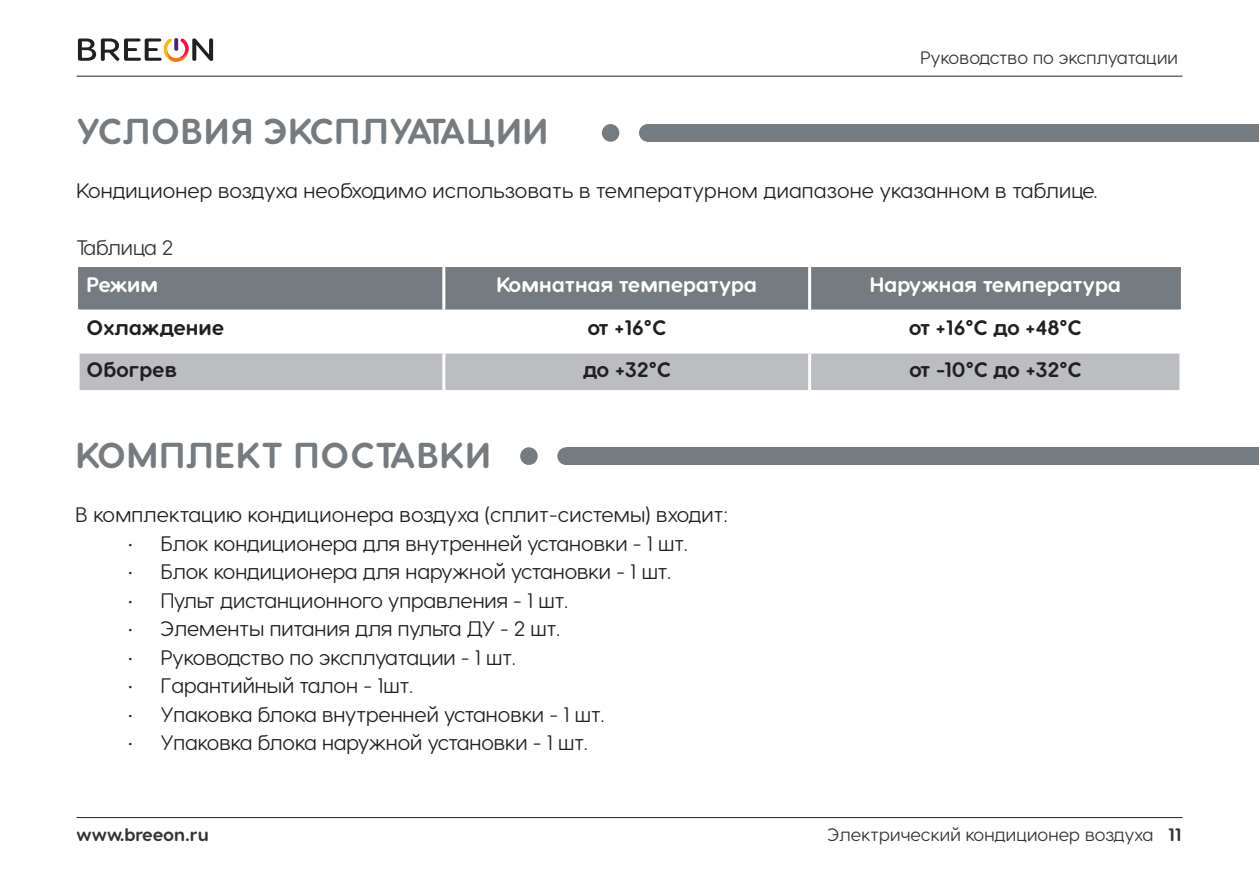
<style>
.page{position:relative;width:1259px;height:893px;background:#fff}
.page>*{position:absolute;margin:0;border:0;box-sizing:border-box;transform-origin:0 0}
.Zagolovok_in_box{font:700 36px "Visby Round CF";letter-spacing:.03em;color:#767b7f}
.Main{font:21px "Visby Round CF";color:#231f20}
.t1{font:700 21px "Visby Round CF";color:#231f20}
.t2{font:700 21px "Visby Round CF";color:#fff}
.tab{font:21px "Visby Round CF";letter-spacing:-.02em;color:#333}
.t3{font:18px "Visby Round CF";letter-spacing:.01em;color:#333}
.t4{font:700 18px "Visby Round CF";letter-spacing:-.01em;color:#333}
.s1{font-weight:700}
</style>
<div class="page">
<hr style="left:77px;top:76px;width:1105px;height:1px;background:#231f20">
<hr style="left:77px;top:817px;width:1105px;height:1px;background:#231f20">
<svg style="left:78px;top:38px;width:135px;height:24px"></svg>
<div style="left:78px;top:267px;width:1103px;height:43px;background:#767b7f"></div>
<div style="left:80px;top:354px;width:1099px;height:36px;background:#bcbdc0"></div>
<hr style="left:442px;top:354px;width:3px;height:36px;background:#fff">
<hr style="left:808px;top:354px;width:3px;height:36px;background:#fff">
<hr style="left:442px;top:267px;width:3px;height:43px;background:#fff">
<hr style="left:808px;top:267px;width:3px;height:43px;background:#fff">
<div style="left:648px;top:124px;width:611px;height:18px;background:#767b7f"></div>
<div style="left:639px;top:124px;width:17px;height:18px;background:#767b7f;border-radius:50%"></div>
<div style="left:602px;top:124px;width:17px;height:18px;background:#767b7f;border-radius:50%"></div>
<div style="left:566px;top:447px;width:693px;height:18px;background:#767b7f"></div>
<div style="left:557px;top:447px;width:18px;height:18px;background:#767b7f;border-radius:50%"></div>
<div style="left:520px;top:447px;width:18px;height:18px;background:#767b7f;border-radius:50%"></div>
<p class="t3" style="left:920px;top:46px;width:259px">Руководство по эксплуатации</p>
<p class="Zagolovok_in_box" style="left:77px;top:108px;width:472px">УСЛОВИЯ ЭКСПЛУАТАЦИИ</p>
<p class="Main" style="left:77px;top:177px;width:1022px">Кондиционер воздуха необходимо использовать в температурном диапазоне указанном в таблице.</p>
<p class="tab" style="left:77px;top:234px;width:98px">Таблица 2</p>
<p class="t2" style="left:87px;top:272px;width:73px">Режим</p>
<p class="t2" style="left:496px;top:272px;width:262px">Комнатная температура</p>
<p class="t2" style="left:870px;top:272px;width:252px">Наружная температура</p>
<p class="t1" style="left:87px;top:314px;width:139px">Охлаждение</p>
<p class="t1" style="left:587px;top:314px;width:80px">от +16°C</p>
<p class="t1" style="left:909px;top:314px;width:174px">от +16°C до +48°C</p>
<p class="t1" style="left:87px;top:357px;width:92px">Обогрев</p>
<p class="t1" style="left:582px;top:357px;width:90px">до +32°C</p>
<p class="t1" style="left:909px;top:357px;width:174px">от -10°C до +32°C</p>
<p class="Zagolovok_in_box" style="left:76px;top:432px;width:416px">КОМПЛЕКТ ПОСТАВКИ</p>
<p class="Main" style="left:76px;top:501px;width:653px">В комплектацию кондиционера воздуха (сплит-системы) входит:</p>
<p class="Main" style="left:128px;top:530px;width:561px">• Блок кондиционера для внутренней установки - 1 шт.</p>
<p class="Main" style="left:128px;top:558px;width:544px">• Блок кондиционера для наружной установки - 1 шт.</p>
<p class="Main" style="left:128px;top:587px;width:441px">• Пульт дистанционного управления - 1 шт.</p>
<p class="Main" style="left:128px;top:615px;width:433px">• Элементы питания для пульта ДУ - 2 шт.</p>
<p class="Main" style="left:128px;top:644px;width:389px">• Руководство по эксплуатации - 1 шт.</p>
<p class="Main" style="left:128px;top:672px;width:286px">• Гарантийный талон - 1шт.</p>
<p class="Main" style="left:128px;top:701px;width:477px">• Упаковка блока внутренней установки - 1 шт.</p>
<p class="Main" style="left:128px;top:729px;width:461px">• Упаковка блока наружной установки - 1 шт.</p>
<p class="t4" style="left:77px;top:823px;width:134px">www.breeon.ru</p>
<p class="t3" style="left:828px;top:823px;width:355px">Электрический кондиционер воздуха <span class="s1">11</span></p>
</div>
